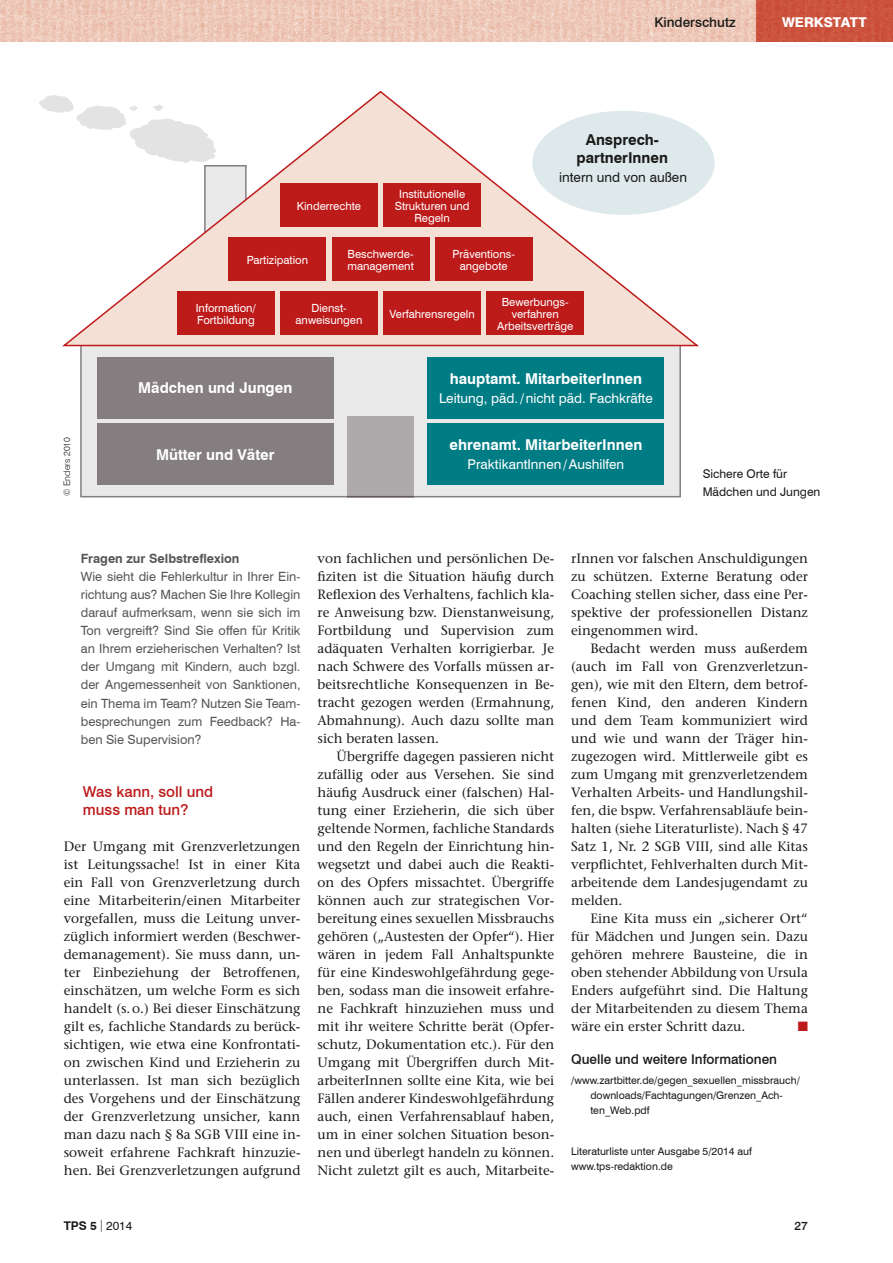
<style>
.page{position:relative;width:893px;height:1263px;background:#fff}
.page>*{position:absolute;margin:0;border:0;box-sizing:border-box;transform-origin:0 0}
.t1{font:700 15px "Swiss 721 BT";color:#fff}
.t2{font:500 15px/18px "Swiss 721 BT";color:#bd1a1a}
.t3{font:700 15px/18px "Swiss 721 BT";color:#1a1a18;text-align:center}
.t4{font:500 13.5px/18px "Stone Serif Std";color:#1a1a18;text-align:justify}
.t5{font:13.5px "Swiss 721 BT";color:#fff}
.t6{font:500 13.5px "Swiss 721 BT";color:#1a1a18}
.t7{font:13.5px "Swiss 721 BT";color:#1a1a18}
.t8{font:800 13.5px "Swiss 721 BT";color:#fff}
.t9{font:13.5px "Zapf Dingbats Std";color:#bd1a1a}
.t10{font:12.75px/18px "Swiss 721 BT";color:#565656;text-align:justify}
.t11{font:700 12.75px "Swiss 721 BT";color:#565656}
.t12{font:12px/18px "Swiss 721 BT";color:#1a1a18}
.t13{font:700 12px "Swiss 721 BT";color:#1a1a18}
.t14{font:500 12px "Swiss 721 BT";color:#1a1a18}
.t15{font:11.25px/12px "Swiss 721 BT";color:#fff;text-align:center}
.t16{font:10.5px/15px "Swiss 721 BT";color:#1a1a18}
.t17{font:300 9px "Swiss 721 BT";color:#1a1a18}
.s1{font-weight:300}
.s2{font-weight:400}
</style>
<div class="page">
<img style="left:0;top:0;width:756px;height:41px">
<img style="left:756px;top:0;width:137px;height:41px">
<div style="left:80px;top:341px;width:601px;height:156px;background:#eae9e9;border:2px solid #857e80"></div>
<svg style="left:62px;top:90px;width:637px;height:257px"></svg>
<svg style="left:39px;top:95px;width:177px;height:68px"></svg>
<div style="left:383px;top:184px;width:98px;height:43px;background:#bd1a1a"></div>
<div style="left:332px;top:238px;width:97px;height:43px;background:#bd1a1a"></div>
<div style="left:280px;top:292px;width:98px;height:43px;background:#bd1a1a"></div>
<div style="left:97px;top:357px;width:237px;height:61px;background:#857e80"></div>
<div style="left:428px;top:357px;width:236px;height:61px;background:#007c85"></div>
<div style="left:97px;top:423px;width:237px;height:61px;background:#857e80"></div>
<div style="left:428px;top:423px;width:236px;height:61px;background:#007c85"></div>
<div style="left:435px;top:238px;width:97px;height:43px;background:#bd1a1a"></div>
<div style="left:383px;top:292px;width:98px;height:43px;background:#bd1a1a"></div>
<div style="left:487px;top:292px;width:97px;height:43px;background:#bd1a1a"></div>
<div style="left:280px;top:184px;width:98px;height:43px;background:#bd1a1a"></div>
<div style="left:229px;top:238px;width:97px;height:43px;background:#bd1a1a"></div>
<div style="left:177px;top:292px;width:98px;height:43px;background:#bd1a1a"></div>
<div style="left:347px;top:416px;width:67px;height:81px;background:#aea9aa"></div>
<div style="left:532px;top:111px;width:183px;height:104px;background:#dde9eb;border-radius:50%"></div>
<p class="t6" style="left:654px;top:14px;width:83px">Kinderschutz</p>
<p class="t8" style="left:782px;top:14px;width:86px">WERKSTATT</p>
<p class="t3" style="left:577px;top:130px;width:93px">Ansprech&shy;partnerInnen</p>
<p class="t7" style="left:559px;top:169px;width:129px">intern und von außen</p>
<p class="t15" style="left:395px;top:188px;width:76px">I nstitutionelle<br>Strukturen und<br>Regeln</p>
<p class="t15" style="left:347px;top:248px;width:68px;text-align:left">Beschwerde&shy;management</p>
<p class="t15" style="left:296px;top:302px;width:68px">Dienst&shy;anweisungen</p>
<p class="t15" style="left:297px;top:200px;width:66px">Kinderrechte</p>
<p class="t15" style="left:452px;top:248px;width:63px">Präventions&shy;angebote</p>
<p class="t15" style="left:389px;top:308px;width:87px">Verfahrensregeln</p>
<p class="t15" style="left:497px;top:296px;width:78px">Bewerbungs&shy;verfahren<br>Arbeitsverträge</p>
<p class="t15" style="left:247px;top:254px;width:63px">Partizipation</p>
<p class="t15" style="left:196px;top:302px;width:62px;text-align:left">I nformation/<br>Fortbildung</p>
<p class="t17" style="left:61px;top:496px;width:60px;rotate:-90deg">© Enders 2010</p>
<p class="t1" style="left:138px;top:379px;width:156px">Mädchen und Jungen</p>
<p class="t1" style="left:156px;top:445px;width:120px">Mütter und Väter</p>
<p class="t1" style="left:450px;top:369px;width:194px">hauptamt. MitarbeiterInnen</p>
<p class="t5" style="left:439px;top:390px;width:215px">Leitung, päd. / nicht päd. Fachkräfte</p>
<p class="t1" style="left:449px;top:435px;width:194px">ehrenamt. MitarbeiterInnen</p>
<p class="t5" style="left:468px;top:456px;width:158px">PraktikantI nnen / Aushilfen</p>
<p class="t12" style="left:703px;top:465px;width:119px">Sichere Orte für<br>Mädchen und Jungen</p>
<p class="t11" style="left:81px;top:551px;width:160px">Fragen zur Selbstreflexion</p>
<p class="t10" style="left:81px;top:568px;width:221px">Wie sieht die Fehlerkultur in I hrer Ein&shy;richtung aus? Machen Sie I hre Kollegin darauf aufmerksam, wenn sie sich im Ton vergreift? Sind Sie offen für Kritik an I hrem erzieherischen Verhalten? Ist der Umgang mit Kindern, auch bzgl. der Angemessenheit von Sanktionen, ein Thema im Team? Nutzen Sie Team&shy;besprechungen zum Feedback? Ha&shy;ben Sie Supervision?</p>
<p class="t2" style="left:83px;top:783px;width:132px">Was kann, soll und muss man tun?</p>
<p class="t4" style="left:64px;top:838px;width:238px">Der Umgang mit Grenzverletzungen ist Leitungssache! Ist in einer Kita ein Fall von Grenzverletzung durch eine Mitarbeiterin/einen Mitarbeiter vorgefallen, muss die Leitung unver&shy;züglich informiert werden (Beschwer&shy;demanagement). Sie muss dann, un&shy;ter Einbeziehung der Betroffenen, einschätzen, um welche Form es sich handelt (s.o.) Bei dieser Einschätzung gilt es, fachliche Standards zu berück&shy;sichtigen, wie etwa eine Konfrontati&shy;on zwischen Kind und Erzieherin zu unterlassen. Ist man sich bezüglich des Vorgehens und der Einschätzung der Grenzverletzung unsicher, kann man dazu nach § 8a SGB VIII eine in&shy;soweit erfahrene Fachkraft hinzuzie&shy;hen. Bei Grenzverletzungen aufgrund</p>
<p class="t4" style="left:317px;top:550px;width:238px">von fachlichen und persönlichen De&shy;fiziten ist die Situation häufig durch Reflexion des Verhaltens, fachlich kla&shy;re Anweisung bzw. Dienstanweisung, Fortbildung und Supervision zum adäquaten Verhalten korrigierbar. Je nach Schwere des Vorfalls müssen ar&shy;beitsrechtliche Konsequenzen in Be&shy;tracht gezogen werden (Ermahnung, Abmahnung). Auch dazu sollte man sich beraten lassen.</p>
<p class="t4" style="left:317px;top:748px;width:238px;text-indent:19px">Übergriffe dagegen passieren nicht zufällig oder aus Versehen. Sie sind häufig Ausdruck einer (falschen) Hal&shy;tung einer Erzieherin, die sich über geltende Normen, fachliche Standards und den Regeln der Einrichtung hin&shy;wegsetzt und dabei auch die Reakti&shy;on des Opfers missachtet. Übergriffe können auch zur strategischen Vor&shy;bereitung eines sexuellen Missbrauchs gehören („Austesten der Opfer“). Hier wären in jedem Fall Anhaltspunkte für eine Kindeswohlgefährdung gege&shy;ben, sodass man die insoweit erfahre&shy;ne Fachkraft hinzuziehen muss und mit ihr weitere Schritte berät (Opfer&shy;schutz, Dokumentation etc.). Für den Umgang mit Übergriffen durch Mit&shy;arbeiterInnen sollte eine Kita, wie bei Fällen anderer Kindeswohlgefährdung auch, einen Verfahrensablauf haben, um in einer solchen Situation beson&shy;nen und überlegt handeln zu können.<br>Nicht zuletzt gilt es auch, Mitarbeite-</p>
<p class="t4" style="left:571px;top:549px;width:238px">rInnen vor falschen Anschuldigungen zu schützen. Externe Beratung oder Coaching stellen sicher, dass eine Per&shy;spektive der professionellen Distanz eingenommen wird.</p>
<p class="t4" style="left:571px;top:639px;width:238px;text-indent:19px">Bedacht werden muss außerdem (auch im Fall von Grenzverletzun&shy;gen), wie mit den Eltern, dem betrof&shy;fenen Kind, den anderen Kindern und dem Team kommuniziert wird und wie und wann der Träger hin&shy;zugezogen wird. Mittlerweile gibt es zum Umgang mit grenzverletzendem Verhalten Arbeits- und Handlungshil&shy;fen, die bspw. Verfahrensabläufe bein&shy;halten (siehe Literaturliste). Nach § 47<br>Satz 1, Nr. 2 SGB VIII, sind alle Kitas verpflichtet, Fehlverhalten durch Mit&shy;arbeitende dem Landesjugendamt zu melden.</p>
<p class="t4" style="left:571px;top:909px;width:238px;text-indent:19px">Eine Kita muss ein „sicherer Ort“ für Mädchen und Jungen sein. Dazu gehören mehrere Bausteine, die in oben stehender Abbildung von Ursula Enders aufgeführt sind. Die Haltung der Mitarbeitenden zu diesem Thema wäre ein erster Schritt dazu.</p>
<p class="t9" style="left:798px;top:1020px;width:12px">■</p>
<p class="t6" style="left:571px;top:1051px;width:207px">Quelle und weitere Informationen</p>
<p class="t16" style="left:590px;top:1072px;width:211px;text-indent:-19px">/www.zartbitter.de/gegen_sexuellen_missbrauch/ downloads/Fachtagungen/Grenzen_Ach&shy;ten_Web.pdf</p>
<p class="t16" style="left:571px;top:1143px;width:182px">Literaturliste unter Ausgabe 5/2014 auf www.tps-redaktion.de</p>
<p class="t13" style="left:64px;top:1218px;width:70px">TPS 5<span class="s1">|</span> <span class="s2">2014</span></p>
<p class="t14" style="left:795px;top:1218px;width:15px">27</p>
</div>
